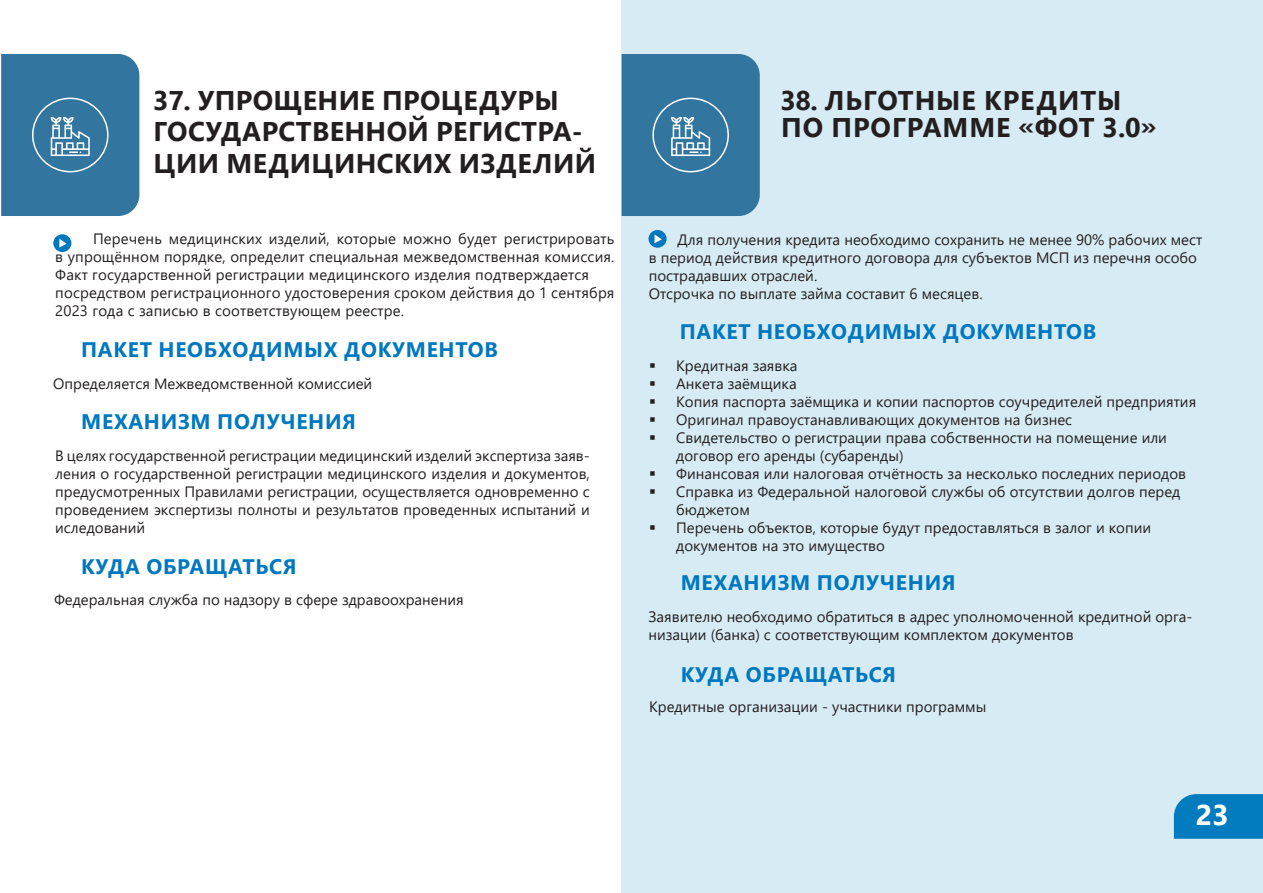
<style>
.page{position:relative;width:1263px;height:893px;background:#fff}
.page>*{position:absolute;margin:0;border:0;box-sizing:border-box;transform-origin:0 0}
.t1{font:700 28.5px "Segoe UI";color:#fff}
.заголовок_32{font:700 27px/31.5px "Segoe UI";letter-spacing:.015em;color:#231f20}
.заголовок_32-2{font:700 27px "Segoe UI";letter-spacing:.035em;color:#231f20}
.ПРОМ{font:700 21px "Segoe UI";letter-spacing:.035em;color:#0078c0}
.ПРОМ_ТЕКСТ{font:15px/18px "Segoe UI";color:#231f20}
.текст_мерррр{font:15px/18px "Segoe UI";color:#231f20}
.тест_осн{font:15px/18px "Segoe UI";color:#231f20}
</style>
<div class="page">
<div style="left:621px;top:0;width:642px;height:893px;background:#d7ebf4"></div>
<svg style="left:1px;top:54px;width:138px;height:162px;background:#3c7ba3"></svg>
<svg style="left:621px;top:54px;width:139px;height:162px;background:#3c7ba3"></svg>
<div style="left:53px;top:234px;width:18px;height:18px;background:#0078c0;border-radius:50%"></div>
<svg style="left:59px;top:239px;width:8px;height:9px"></svg>
<div style="left:648px;top:230px;width:19px;height:18px;background:#0078c0;border-radius:50%"></div>
<svg style="left:654px;top:234px;width:8px;height:9px"></svg>
<p class="заголовок_32" style="left:153px;top:82px;width:407px">37. УПРОЩЕНИЕ ПРОЦЕДУРЫ</p>
<p class="заголовок_32" style="left:154px;top:114px;width:444px">ГОСУДАРСТВЕННОЙ РЕГИСТРА-<br>ЦИИ МЕДИЦИНСКИХ ИЗДЕЛИЙ</p>
<p class="текст_мерррр" style="left:55px;top:228px;width:561px;text-align:justify;text-indent:38px">Перечень медицинских изделий, которые можно будет регистрировать в упрощённом порядке, определит специальная межведомственная комиссия.<br>Факт государственной регистрации медицинского изделия подтверждается</p>
<p class="текст_мерррр" style="left:55px;top:282px;width:561px">посредством регистрационного удостоверения сроком действия до 1 сентября<br>2023 года с записью в соответствующем реестре.</p>
<p class="ПРОМ" style="left:81px;top:330px;width:418px">ПАКЕТ НЕОБХОДИМЫХ ДОКУМЕНТОВ</p>
<p class="ПРОМ_ТЕКСТ" style="left:53px;top:373px;width:320px">Определяется Межведомственной комиссией</p>
<p class="ПРОМ" style="left:81px;top:402px;width:276px">МЕХАНИЗМ ПОЛУЧЕНИЯ</p>
<p class="ПРОМ_ТЕКСТ" style="left:55px;top:445px;width:536px;text-align:justify">В целях государственной регистрации медицинский изделий экспертиза заяв&shy;ления о государственной регистрации медицинского изделия и документов, предусмотренных Правилами регистрации, осуществляется одновременно с проведением экспертизы полноты и результатов проведенных испытаний и иследований</p>
<p class="ПРОМ" style="left:81px;top:546px;width:217px">КУДА ОБРАЩАТЬСЯ</p>
<p class="ПРОМ_ТЕКСТ" style="left:54px;top:589px;width:411px">Федеральная служба по надзору в сфере здравоохранения</p>
<p class="заголовок_32-2" style="left:781px;top:75px;width:342px">38. ЛЬГОТНЫЕ КРЕДИТЫ</p>
<p class="заголовок_32-2" style="left:781px;top:102px;width:377px">ПО ПРОГРАММЕ «ФОТ 3.0»</p>
<p class="тест_осн" style="left:649px;top:229px;width:555px;text-indent:29px">Для получения кредита необходимо сохранить не менее 90% рабочих мест в период действия кредитного договора для субъектов МСП из перечня особо пострадавших отраслей.</p>
<p class="тест_осн" style="left:649px;top:283px;width:335px">Отсрочка по выплате займа составит 6 месяцев.</p>
<p class="ПРОМ" style="left:680px;top:312px;width:418px">ПАКЕТ НЕОБХОДИМЫХ ДОКУМЕНТОВ</p>
<p class="ПРОМ_ТЕКСТ" style="left:676px;top:355px;width:123px">Кредитная заявка</p>
<p class="ПРОМ_ТЕКСТ" style="left:676px;top:373px;width:122px">Анкета заёмщика</p>
<p class="ПРОМ_ТЕКСТ" style="left:676px;top:391px;width:521px">Копия паспорта заёмщика и копии паспортов соучредителей предприятия</p>
<p class="ПРОМ_ТЕКСТ" style="left:676px;top:409px;width:397px">Оригинал правоустанавливающих документов на бизнес</p>
<p class="ПРОМ_ТЕКСТ" style="left:676px;top:427px;width:492px">Свидетельство о регистрации права собственности на помещение или договор его аренды (субаренды)</p>
<p class="ПРОМ_ТЕКСТ" style="left:676px;top:463px;width:511px">Финансовая или налоговая отчётность за несколько последних периодов</p>
<p class="ПРОМ_ТЕКСТ" style="left:676px;top:481px;width:506px">Справка из Федеральной налоговой службы об отсутствии долгов перед бюджетом</p>
<p class="ПРОМ_ТЕКСТ" style="left:676px;top:517px;width:476px">Перечень объектов, которые будут предоставляться в залог и копии документов на это имущество</p>
<p class="ПРОМ" style="left:681px;top:563px;width:276px">МЕХАНИЗМ ПОЛУЧЕНИЯ</p>
<p class="текст_мерррр" style="left:648px;top:606px;width:545px">Заявителю необходимо обратиться в адрес уполномоченной кредитной орга&shy;низации (банка) с соответствующим комплектом документов</p>
<p class="ПРОМ" style="left:681px;top:655px;width:217px">КУДА ОБРАЩАТЬСЯ</p>
<p class="текст_мерррр" style="left:649px;top:696px;width:339px">Кредитные организации - участники программы</p>
<h1 class="t1" style="left:1196px;top:788px;width:35px">23</h1>
</div>
